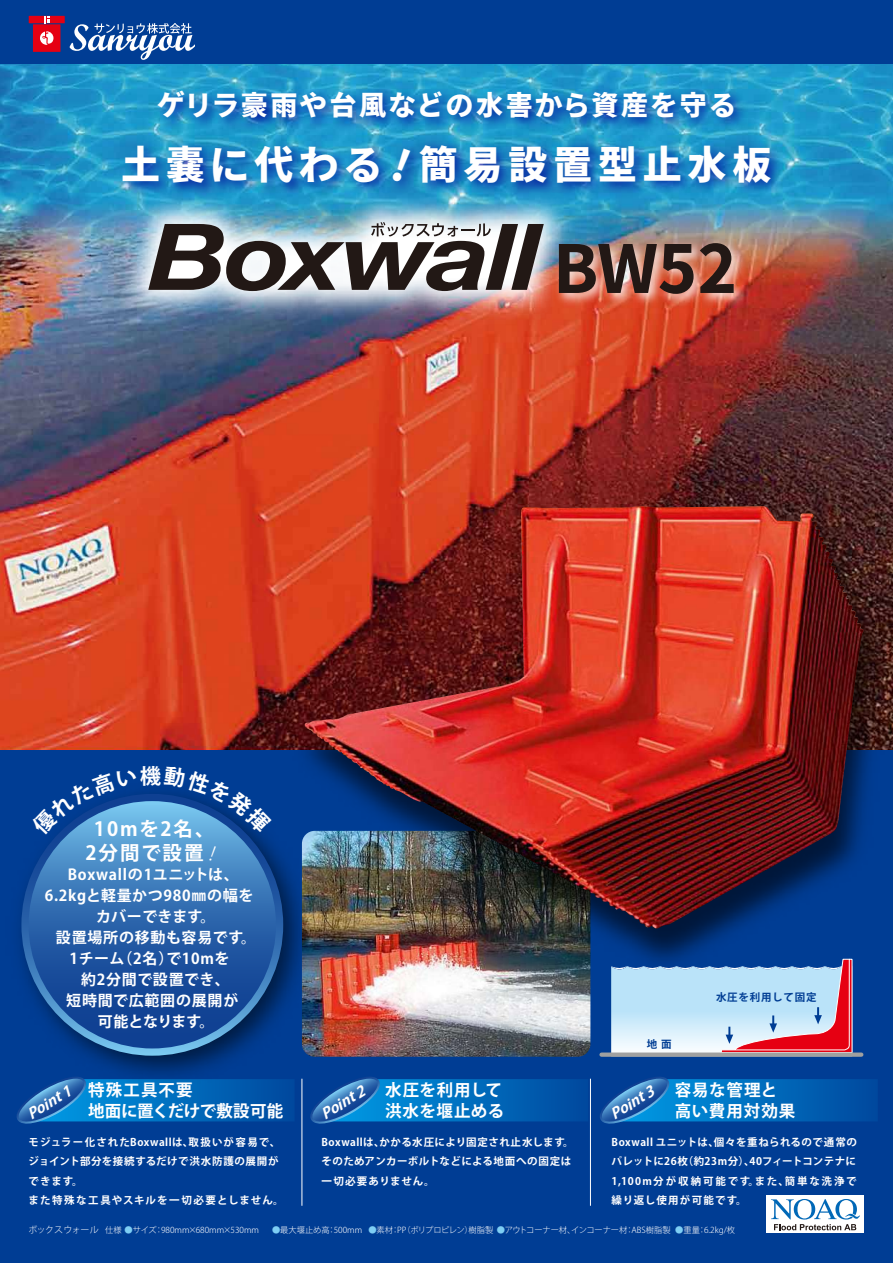
<style>
.page{position:relative;width:893px;height:1263px;background:#fff}
.page>*{position:absolute;margin:0;border:0;box-sizing:border-box;transform-origin:0 0}
.t1{font:60px "Gen Ei Gothic N H KL";color:#221815}
.t2{font:39px "Gen Ei Gothic N H KL";letter-spacing:.15em;color:#fff}
.t3{font:27px "Gen Ei Gothic N H KL";letter-spacing:.085em;color:#fff}
.t4{font:700 19.5px/24px "Koz Go Pro";letter-spacing:.1em;color:#fff;text-align:center}
.t5{font:700 16.5px "Koz Go Pro";letter-spacing:.035em;color:#fff}
.t6{font:700 16.5px "Koz Go Pro";letter-spacing:-.02em;color:#fff}
.t7{font:700 16.5px "Koz Go Pro";letter-spacing:.055em;color:#fff}
.t8{font:700 15px "Koz Go Pro";letter-spacing:.05em;color:#fff}
.t9{font:700 15px "Koz Go Pro";letter-spacing:.015em;color:#fff}
.t10{font:700 15px "Koz Go Pro";letter-spacing:-.015em;color:#fff}
.t11{font:italic 700 14.4px "Koz Go Pro";color:#fff;scale:1.04 1}
.t12{font:700 10.5px/19.5px "Koz Go Pro";letter-spacing:.065em;color:#fff}
.t13{font:700 10.5px/19.5px "Koz Go Pro";letter-spacing:.045em;color:#fff}
.t14{font:700 10.5px "Koz Go Pro";letter-spacing:.07em;color:#003d94}
.t15{font:300 8.25px "Koz Go Pro";color:#fff}
.s1{font-size:9px}
.s2{color:#7ecef4}
</style>
<div class="page">
<img style="left:0;top:64px;width:893px;height:685px">
<div style="left:0;top:751px;width:893px;height:512px;background:#003d94"></div>
<img style="left:346px;top:1006px;width:244px;height:51px">
<div style="left:0;top:0;width:893px;height:64px;background:#003d94"></div>
<svg style="left:90px;top:1118px;width:204px;height:3px"></svg>
<svg style="left:17px;top:1118px;width:73px;height:6px"></svg>
<svg style="left:673px;top:1079px;width:204px;height:42px;background:#0069b9"></svg>
<svg style="left:600px;top:1077px;width:73px;height:47px"></svg>
<svg style="left:384px;top:1079px;width:204px;height:42px;background:#0068b9"></svg>
<svg style="left:310px;top:1077px;width:74px;height:47px;background:#1874bd"></svg>
<hr style="left:590px;top:1079px;width:1px;height:127px;background:#fff">
<hr style="left:302px;top:1079px;width:1px;height:127px;background:#fff">
<img style="left:111px;top:81px;width:679px;height:133px">
<img style="left:84px;top:157px;width:525px;height:199px">
<svg style="left:148px;top:222px;width:396px;height:69px"></svg>
<img style="left:544px;top:230px;width:211px;height:102px">
<img style="left:258px;top:474px;width:635px;height:532px">
<img style="left:305px;top:506px;width:559px;height:423px">
<div style="left:601px;top:1052px;width:260px;height:5px;background:#9fa0a0"></div>
<svg style="left:611px;top:959px;width:242px;height:94px;background:#b9bed6"></svg>
<img style="left:0;top:749px;width:346px;height:369px">
<svg style="left:21px;top:794px;width:262px;height:262px;background:#407ebc"></svg>
<svg style="left:29px;top:801px;width:247px;height:247px;background:#2b64ab"></svg>
<div style="left:766px;top:1195px;width:98px;height:38px;background:#fff"></div>
<svg style="left:771px;top:1199px;width:89px;height:31px"></svg>
<svg style="left:70px;top:23px;width:125px;height:37px"></svg>
<div style="left:29px;top:16px;width:36px;height:7px;background:#e50012"></div>
<div style="left:33px;top:24px;width:27px;height:28px;background:#e50012"></div>
<svg style="left:45px;top:16px;width:5px;height:7px"></svg>
<svg style="left:40px;top:31px;width:13px;height:14px"></svg>
<svg style="left:392px;top:148px;width:19px;height:34px"></svg>
<svg style="left:209px;top:846px;width:7px;height:15px"></svg>
<svg style="left:30px;top:765px;width:243px;height:71px"></svg>
<h3 class="t3" style="left:158px;top:85px;width:580px">ゲリラ豪雨や台風などの水害から資産を守る</h3>
<h2 class="t2" style="left:121px;top:135px;width:263px">土嚢に代わる</h2>
<h2 class="t2" style="left:419px;top:135px;width:354px">簡易設置型止水板</h2>
<h1 class="t1" style="left:553px;top:224px;width:185px">BW52</h1>
<h3 class="t4" style="left:86px;top:818px;width:130px">10mを2名、<br>2分間で設置</h3>
<h3 class="t8" style="left:68px;top:865px;width:173px">Boxwallの1ユニットは、</h3>
<h3 class="t8" style="left:45px;top:886px;width:210px">6.2kgと軽量かつ980㎜の幅を</h3>
<h3 class="t9" style="left:96px;top:907px;width:121px">カバーできます。</h3>
<h3 class="t8" style="left:56px;top:928px;width:202px">設置場所の移動も容易です。</h3>
<h3 class="t8" style="left:70px;top:949px;width:161px">1チーム（2名）で10mを</h3>
<h3 class="t8" style="left:81px;top:970px;width:150px">約2分間で設置でき、</h3>
<h3 class="t8" style="left:66px;top:991px;width:174px">短時間で広範囲の展開が</h3>
<h3 class="t10" style="left:98px;top:1012px;width:118px">可能となります。</h3>
<p class="t14" style="left:716px;top:990px;width:102px">水圧を利用して固定</p>
<p class="t14" style="left:647px;top:1037px;width:26px">地 面</p>
<h3 class="t11" style="left:24px;top:1108px;width:48px;rotate:-32deg">Point 1</h3>
<h3 class="t5" style="left:88px;top:1079px;width:106px">特殊工具不要</h3>
<h3 class="t6" style="left:88px;top:1100px;width:197px">地面に置くだけで敷設可能</h3>
<h3 class="t11" style="left:317px;top:1108px;width:48px;rotate:-32deg">Point 2</h3>
<h3 class="t5" style="left:385px;top:1079px;width:118px">水圧を利用して</h3>
<h3 class="t5" style="left:385px;top:1100px;width:121px">洪水を堰止める</h3>
<h3 class="t11" style="left:607px;top:1108px;width:48px;rotate:-32deg">Point 3</h3>
<h3 class="t5" style="left:675px;top:1079px;width:104px">容易な管理と</h3>
<h3 class="t7" style="left:675px;top:1100px;width:122px">高い費用対効果</h3>
<p class="t12" style="left:29px;top:1133px;width:257px">モジュラー化されたBoxwallは、取扱いが容易で、ジョイント部分を接続するだけで洪水防護の展開ができます。<br>また特殊な工具やスキルを一切必要としません。</p>
<p class="t13" style="left:321px;top:1133px;width:254px">Boxwallは、かかる水圧により固定され止水します。そのためアンカーボルトなどによる地面への固定は一切必要ありません。</p>
<p class="t12" style="left:611px;top:1133px;width:247px;text-align:justify">Boxwall ユニットは、個々を重ねられるので通常のパレットに26枚（約23m分）、40フィートコンテナに1,100m分が収納可能です。また、簡単な洗浄で繰り返し使用が可能です。</p>
<p class="t15" style="left:28px;top:1224px;width:232px"><span class="s1">ボックスウォール</span> 仕様 <span class="s2">●</span>サイズ：980mm×680mm×530mm</p>
<p class="t15" style="left:272px;top:1224px;width:465px"><span class="s2">●</span>最大堰止め高：500mm <span class="s2">●</span>素材：PP（ポリプロピレン）樹脂製 <span class="s2">●</span>アウトコーナー材、インコーナー材：ABS樹脂製 <span class="s2">●</span>重量：6.2kg/枚</p>
</div>
